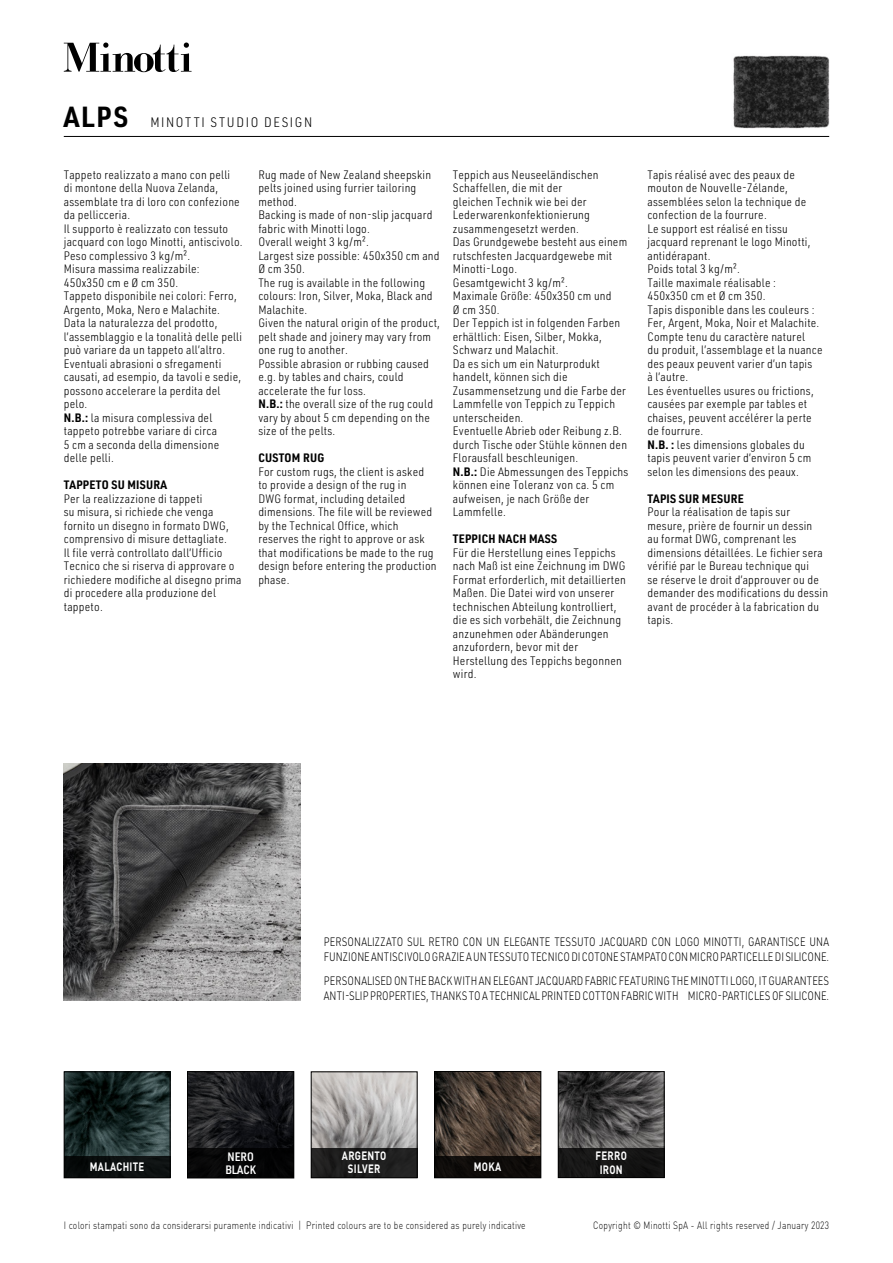
<style>
.page{position:relative;width:893px;height:1263px;background:#fff}
.page>*{position:absolute;margin:0;border:0;box-sizing:border-box;transform-origin:0 0}
.t1{font:300 13.5px "URWDIN Semi Cond";letter-spacing:.12em;color:#000}
.t2{font:300 12px/13.5px "URWDIN Semi Cond";letter-spacing:.02em;color:#000}
.t3{font:300 12px/15px "URWDIN";color:#000;scale:.8 1}
.t4{font:700 12px "URWDIN Semi Cond";letter-spacing:.02em;color:#000}
.t5{font:700 12px/13.5px "DIN";letter-spacing:.03em;color:#fff;text-align:center;scale:.8 1}
.t6{font:600 12px "URWDIN Semi Cond";color:#fff}
.t7{font:300 10.5px "DIN";letter-spacing:.03em;color:#000;scale:.8 1}
.s1{font-weight:700;font-size:28.5px}
.s2{font-weight:700}
</style>
<div class="page">
<svg style="left:64px;top:43px;width:128px;height:29px"></svg>
<img style="left:733px;top:55px;width:97px;height:74px">
<img style="left:436px;top:1073px;width:103px;height:83px">
<div style="left:434px;top:1071px;width:107px;height:107px;border:1px solid #000"></div>
<div style="left:434px;top:1156px;width:107px;height:22px;background:#0e0b09"></div>
<img style="left:560px;top:1073px;width:102px;height:75px">
<div style="left:558px;top:1071px;width:106px;height:107px;border:1px solid #000"></div>
<div style="left:558px;top:1148px;width:106px;height:30px;background:#161515"></div>
<img style="left:313px;top:1074px;width:102px;height:74px">
<div style="left:311px;top:1072px;width:106px;height:106px;border:1px solid #000"></div>
<div style="left:311px;top:1148px;width:106px;height:29px;background:#1f1f1f"></div>
<img style="left:64px;top:763px;width:237px;height:237px">
<hr style="left:64px;top:136px;width:765px;height:1px;background:#000">
<img style="left:189px;top:1073px;width:103px;height:75px">
<div style="left:187px;top:1071px;width:107px;height:107px;border:1px solid #000"></div>
<div style="left:187px;top:1148px;width:107px;height:30px;background:#000"></div>
<img style="left:66px;top:1074px;width:102px;height:82px">
<div style="left:64px;top:1072px;width:106px;height:106px;border:1px solid #000"></div>
<div style="left:64px;top:1156px;width:106px;height:22px;background:#0b0f0f"></div>
<p class="t1" style="left:64px;top:113px;width:250px"><span class="s1">ALPS</span> MINOTTI STUDIO DESIGN</p>
<p class="t2" style="left:64px;top:167px;width:180px">Tappeto realizzato a mano con pelli<br>di montone della Nuova Zelanda, assemblate tra di loro con confezione da pellicceria.<br>Il supporto è realizzato con tessuto jacquard con logo Minotti, antiscivolo.<br>Peso complessivo 3 kg/m².<br>Misura massima realizzabile:<br>450x350 cm e Ø cm 350.<br>Tappeto disponibile nei colori: Ferro,<br>Argento, Moka, Nero e Malachite.<br>Data la naturalezza del prodotto, l’assemblaggio e la tonalità delle pelli può variare da un tappeto all’altro.<br>Eventuali abrasioni o sfregamenti causati, ad esempio, da tavoli e sedie, possono accelerare la perdita del pelo.<br><span class="s2">N.B.:</span> la misura complessiva del tappeto potrebbe variare di circa<br>5 cm a seconda della dimensione delle pelli.</p>
<p class="t4" style="left:64px;top:477px;width:105px">TAPPETO SU MISURA</p>
<p class="t2" style="left:64px;top:491px;width:179px">Per la realizzazione di tappeti<br>su misura, si richiede che venga fornito un disegno in formato DWG, comprensivo di misure dettagliate.<br>Il file verrà controllato dall’Ufficio<br>Tecnico che si riserva di approvare o richiedere modifiche al disegno prima di procedere alla produzione del tappeto.</p>
<p class="t2" style="left:258px;top:167px;width:183px">Rug made of New Zealand sheepskin pelts joined using furrier tailoring method.<br>Backing is made of non-slip jacquard fabric with Minotti logo.<br>Overall weight 3 kg/m².<br>Largest size possible: 450x350 cm and<br>Ø cm 350.<br>The rug is available in the following colours: Iron, Silver, Moka, Black and<br>Malachite.<br>Given the natural origin of the product, pelt shade and joinery may vary from one rug to another.<br>Possible abrasion or rubbing caused e.g. by tables and chairs, could accelerate the fur loss.<br><span class="s2">N.B.:</span> the overall size of the rug could vary by about 5 cm depending on the size of the pelts.</p>
<p class="t4" style="left:258px;top:450px;width:67px">CUSTOM RUG</p>
<p class="t2" style="left:258px;top:464px;width:180px">For custom rugs, the client is asked<br>to provide a design of the rug in<br>DWG format, including detailed dimensions. The file will be reviewed by the Technical Office, which reserves the right to approve or ask that modifications be made to the rug design before entering the production phase.</p>
<p class="t2" style="left:453px;top:167px;width:177px">Teppich aus Neuseeländischen<br>Schaffellen, die mit der<br>gleichen Technik wie bei der<br>Lederwarenkonfektionierung zusammengesetzt werden.<br>Das Grundgewebe besteht aus einem rutschfesten Jacquardgewebe mit<br>Minotti-Logo.<br>Gesamtgewicht 3 kg/m².<br>Maximale Größe: 450x350 cm und<br>Ø cm 350.<br>Der Teppich ist in folgenden Farben erhältlich: Eisen, Silber, Mokka,<br>Schwarz und Malachit.<br>Da es sich um ein Naturprodukt handelt, können sich die<br>Zusammensetzung und die Farbe der<br>Lammfelle von Teppich zu Teppich unterscheiden.<br>Eventuelle Abrieb oder Reibung z.B. durch Tische oder Stühle können den<br>Florausfall beschleunigen.<br><span class="s2">N.B.:</span> Die Abmessungen des Teppichs können eine Toleranz von ca. 5 cm aufweisen, je nach Größe der<br>Lammfelle.</p>
<p class="t4" style="left:453px;top:531px;width:106px">TEPPICH NACH MASS</p>
<p class="t2" style="left:453px;top:545px;width:175px">Für die Herstellung eines Teppichs nach Maß ist eine Zeichnung im DWG<br>Format erforderlich, mit detaillierten<br>Maßen. Die Datei wird von unserer technischen Abteilung kontrolliert, die es sich vorbehält, die Zeichnung anzunehmen oder Abänderungen anzufordern, bevor mit der<br>Herstellung des Teppichs begonnen wird.</p>
<p class="t2" style="left:647px;top:167px;width:177px">Tapis réalisé avec des peaux de mouton de Nouvelle-Zélande, assemblées selon la technique de confection de la fourrure.<br>Le support est réalisé en tissu jacquard reprenant le logo Minotti, antidérapant.<br>Poids total 3 kg/m².<br>Taille maximale réalisable :<br>450x350 cm et Ø cm 350.<br>Tapis disponible dans les couleurs :<br>Fer, Argent, Moka, Noir et Malachite.<br>Compte tenu du caractère naturel<br>du produit, l’assemblage et la nuance des peaux peuvent varier d’un tapis<br>à l’autre.<br>Les éventuelles usures ou frictions, causées par exemple par tables et chaises, peuvent accélérer la perte de fourrure.<br><span class="s2">N.B. :</span> les dimensions globales du tapis peuvent varier d’environ 5 cm selon les dimensions des peaux.</p>
<p class="t4" style="left:647px;top:490px;width:98px">TAPIS SUR MESURE</p>
<p class="t2" style="left:647px;top:505px;width:182px">Pour la réalisation de tapis sur mesure, prière de fournir un dessin<br>au format DWG, comprenant les dimensions détaillées. Le fichier sera vérifié par le Bureau technique qui<br>se réserve le droit d’approuver ou de demander des modifications du dessin avant de procéder à la fabrication du tapis.</p>
<p class="t6" style="left:228px;top:1148px;width:28px">NERO</p>
<p class="t5" style="left:90px;top:1159px;width:70px">MALACHITE</p>
<p class="t6" style="left:225px;top:1162px;width:32px">BLACK</p>
<p class="t3" style="left:324px;top:934px;width:633px">PERSONALIZZATO SUL RETRO CON UN ELEGANTE TESSUTO JACQUARD CON LOGO MINOTTI, GARANTISCE UNA<br>FUNZIONE ANTISCIVOLO GRAZIE A UN TESSUTO TECNICO DI COTONE STAMPATO CON MICRO PARTICELLE DI SILICONE.</p>
<p class="t3" style="left:324px;top:973px;width:633px">PERSONALISED ON THE BACK WITH AN ELEGANT JACQUARD FABRIC FEATURING THE MINOTTI LOGO, IT GUARANTEES<br>ANTI-SLIP PROPERTIES, THANKS TO A TECHNICAL PRINTED COTTON FABRIC WITH MICRO-PARTICLES OF SILICONE.</p>
<p class="t5" style="left:342px;top:1148px;width:57px">ARGENTO<br>SILVER</p>
<p class="t5" style="left:474px;top:1159px;width:36px">MOKA</p>
<p class="t5" style="left:595px;top:1149px;width:41px">FERRO<br>IRON</p>
<p class="t7" style="left:64px;top:1219px;width:579px">I colori stampati sono da considerarsi puramente indicativi | Printed colours are to be considered as purely indicative</p>
<p class="t7" style="left:593px;top:1219px;width:296px">Copyright © Minotti SpA - All rights reserved / January 2023</p>
</div>
